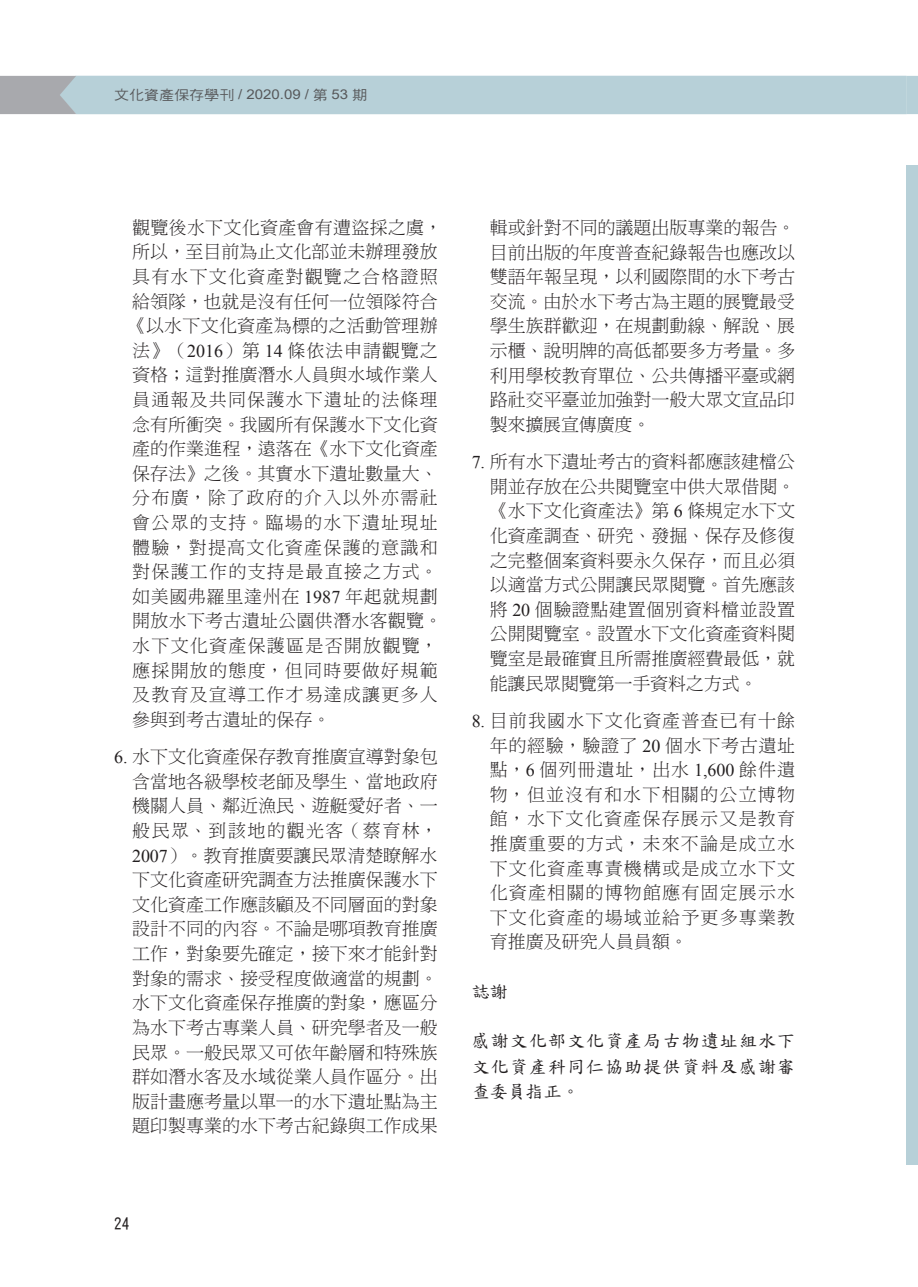
<style>
.page{position:relative;width:918px;height:1287px;background:#fff}
.page>*{position:absolute;margin:0;border:0;box-sizing:border-box;transform-origin:0 0}
.t1{font:18px/24.6px "DF Ming Std W3";letter-spacing:.015em;color:#231f20;text-align:justify}
.t2{font:18px/24.6px "DF Ming Std W3";letter-spacing:.035em;color:#231f20}
.t3{font:18px/25.5px "DF Kai Shu SB Estd BF";letter-spacing:.06em;color:#231f20;text-align:justify}
.t4{font:15px "DF Li Hei Md WIN BF";color:#231f20}
.t5{font:13.5px "Arial";color:#57585a;scale:1.11 1}
.s1{font-family:"DF Hei Md HKP BF"}
.s2{font-family:"Times Ext Roman"}
</style>
<div class="page">
<div style="left:905px;top:165px;width:12px;height:999px;background:#b7d0d8"></div>
<svg style="left:0;top:76px;width:917px;height:38px"></svg>
<p class="t5" style="left:114px;top:85px;width:229px"><span class="s1">文化資產保存學刊</span> / 2020.09 / <span class="s1">第</span> 53 <span class="s1">期</span></p>
<p class="t2" style="left:128px;top:215px;width:316px">觀覽後水下文化資產會有遭盜採之虞，所以，至目前為止文化部並未辦理發放具有水下文化資產對觀覽之合格證照給領隊，也就是沒有任何一位領隊符合《以水下文化資產為標的之活動管理辦法》（<span class="s2">2016</span>）第 <span class="s2">14</span> 條依法申請觀覽之資格；這對推廣潛水人員與水域作業人員通報及共同保護水下遺址的法條理念有所衝突。我國所有保護水下文化資產的作業進程，遠落在《水下文化資產保存法》之後。其實水下遺址數量大、分布廣，除了政府的介入以外亦需社會公眾的支持。臨場的水下遺址現址體驗，對提高文化資產保護的意識和對保護工作的支持是最直接之方式。如美國弗羅里達州在 <span class="s2">1987</span> 年起就規劃開放水下考古遺址公園供潛水客觀覽。水下文化資產保護區是否開放觀覽，應採開放的態度，但同時要做好規範及教育及宣導工作才易達成讓更多人參與到考古遺址的保存。</p>
<p class="t1" style="left:132px;top:744px;width:307px;text-indent:-18px"><span class="s2">6.</span> 水下文化資產保存教育推廣宣導對象包含當地各級學校老師及學生、當地政府機關人員、鄰近漁民、遊艇愛好者、一般民眾、到該地的觀光客（蔡育林，<span class="s2">2007</span>）。教育推廣要讓民眾清楚瞭解水下文化資產研究調查方法推廣保護水下文化資產工作應該顧及不同層面的對象設計不同的內容。不論是哪項教育推廣工作，對象要先確定，接下來才能針對對象的需求、接受程度做適當的規劃。水下文化資產保存推廣的對象，應區分為水下考古專業人員、研究學者及一般民眾。一般民眾又可依年齡層和特殊族群如潛水客及水域從業人員作區分。出版計畫應考量以單一的水下遺址點為主題印製專業的水下考古紀錄與工作成果</p>
<p class="t1" style="left:489px;top:215px;width:307px">輯或針對不同的議題出版專業的報告。目前出版的年度普查紀錄報告也應改以雙語年報呈現，以利國際間的水下考古交流。由於水下考古為主題的展覽最受學生族群歡迎，在規劃動線、解說、展示櫃、說明牌的高低都要多方考量。多利用學校教育單位、公共傳播平臺或網路社交平臺並加強對一般大眾文宣品印製來擴展宣傳廣度。</p>
<p class="t1" style="left:489px;top:449px;width:307px;text-indent:-18px"><span class="s2">7.</span> 所有水下遺址考古的資料都應該建檔公開並存放在公共閱覽室中供大眾借閱。《水下文化資產法》第 <span class="s2">6</span> 條規定水下文化資產調查、研究、發掘、保存及修復之完整個案資料要永久保存，而且必須以適當方式公開讓民眾閱覽。首先應該將 <span class="s2">20</span> 個驗證點建置個別資料檔並設置公開閱覽室。設置水下文化資產資料閱覽室是最確實且所需推廣經費最低，就能讓民眾閱覽第一手資料之方式。</p>
<p class="t1" style="left:489px;top:708px;width:307px;text-indent:-18px"><span class="s2">8.</span> 目前我國水下文化資產普查已有十餘年的經驗，驗證了 <span class="s2">20</span> 個水下考古遺址點，<span class="s2">6</span> 個列冊遺址，出水 <span class="s2">1,600</span> 餘件遺物，但並沒有和水下相關的公立博物館，水下文化資產保存展示又是教育推廣重要的方式，未來不論是成立水下文化資產專責機構或是成立水下文化資產相關的博物館應有固定展示水下文化資產的場域並給予更多專業教育推廣及研究人員員額。</p>
<p class="t3" style="left:471px;top:979px;width:47px">誌謝</p>
<p class="t3" style="left:471px;top:1028px;width:325px">感謝文化部文化資產局古物遺址組水下文化資產科同仁協助提供資料及感謝審查委員指正。</p>
<p class="t4" style="left:114px;top:1216px;width:16px">24</p>
</div>
